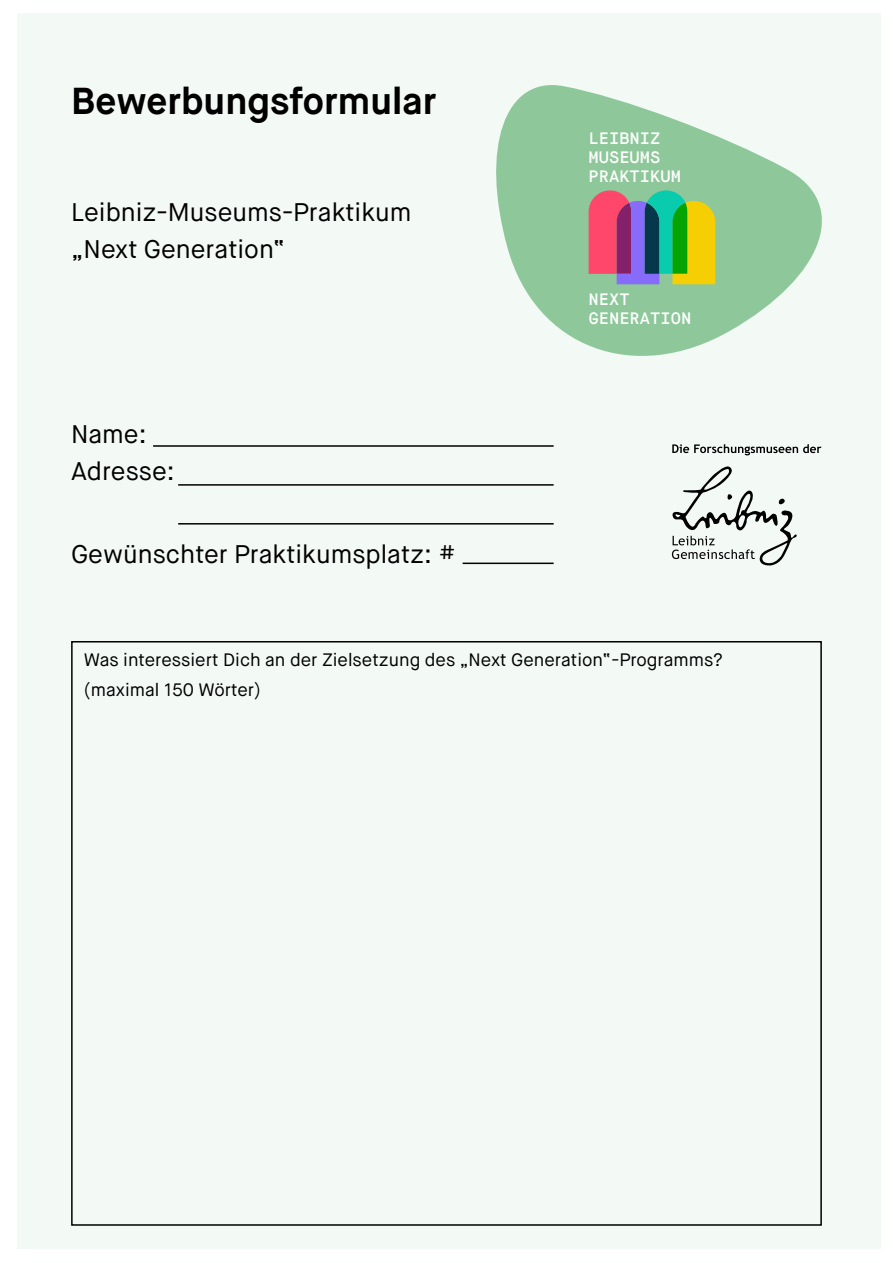
<style>
.page{position:relative;width:893px;height:1263px;background:#fff}
.page>*{position:absolute;margin:0;border:0;box-sizing:border-box;transform-origin:0 0}
.t1{font:700 37.5px "Maison Neue";color:#000}
.t2{font:25.5px/37.5px "Maison Neue";color:#000}
.t3{font:18px/30px "Maison Neue";color:#000}
.t4{font:16.5px/18.9px "Maison Mono";color:#fff}
</style>
<div class="page">
<div style="left:18px;top:14px;width:863px;height:1235px;background:#f3f9f5"></div>
<svg style="left:496px;top:85px;width:326px;height:271px;fill:#8ec89a"></svg>
<svg style="left:589px;top:190px;width:126px;height:94px;background:#91886a"></svg>
<svg style="left:671px;top:466px;width:126px;height:100px"></svg>
<svg style="left:672px;top:444px;width:149px;height:11px"></svg>
<hr style="left:178px;top:523px;width:376px;height:1px;background:#000">
<hr style="left:463px;top:563px;width:91px;height:1px;background:#000">
<hr style="left:178px;top:484px;width:376px;height:2px;background:#000">
<hr style="left:153px;top:445px;width:401px;height:2px;background:#000">
<h1 class="t1" style="left:71px;top:77px;width:367px">Bewerbungsformular</h1>
<h2 class="t2" style="left:71px;top:193px;width:342px">Leibniz-Museums-Praktikum „Next Generation“</h2>
<h2 class="t2" style="left:71px;top:415px;width:105px">Name:<br>Adresse:</h2>
<h2 class="t2" style="left:71px;top:535px;width:386px">Gewünschter Praktikumsplatz: #</h2>
<p class="t4" style="left:589px;top:129px;width:94px">LEIBNIZ<br>MUSEUMS<br>PRAKTIKUM</p>
<p class="t4" style="left:589px;top:290px;width:104px">NEXT<br>GENERATION</p>
<p class="t3" style="left:84px;top:644px;width:640px">Was interessiert Dich an der Zielsetzung des „Next Generation“-Programms? (maximal 150 Wörter)</p>
</div>
